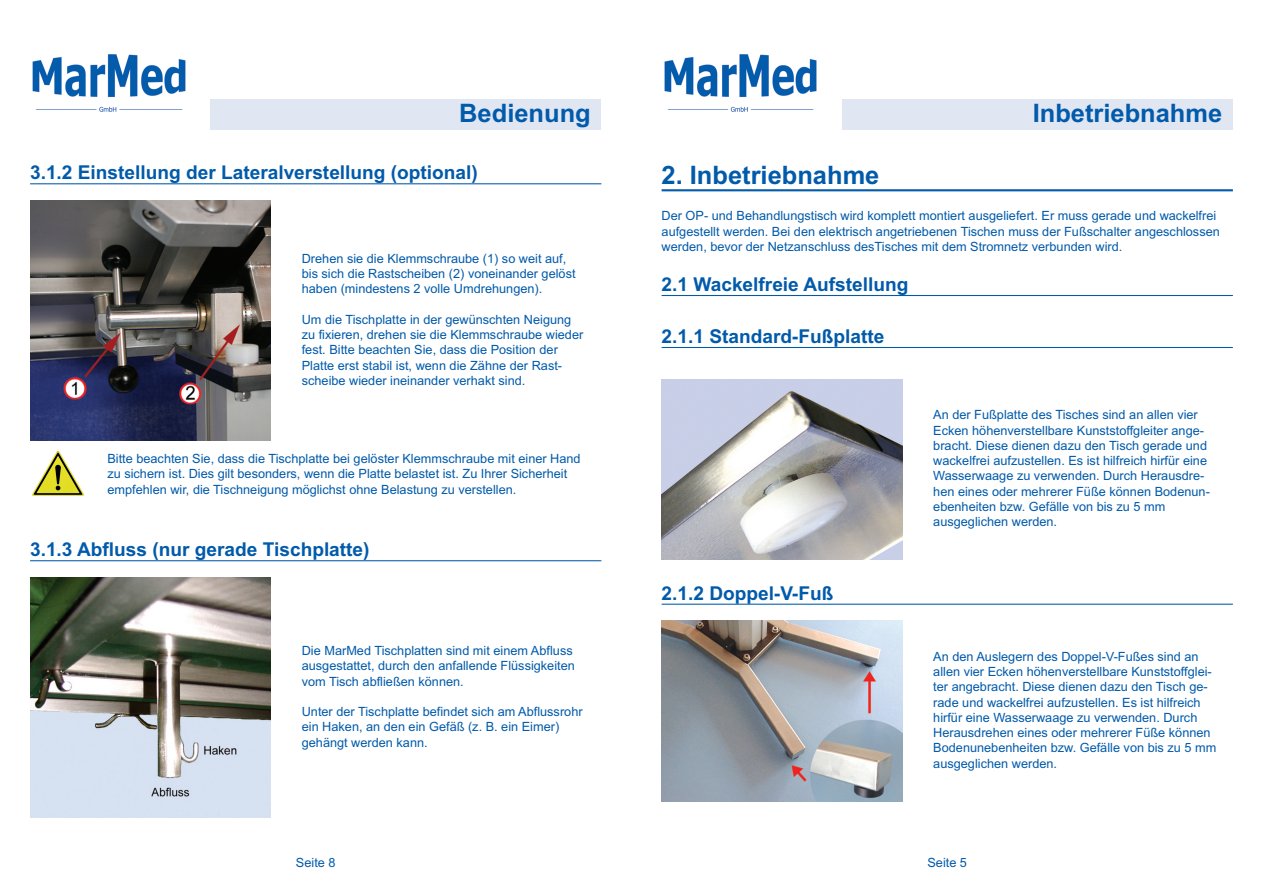
<style>
.page{position:relative;width:1263px;height:893px;background:#fff}
.page>*{position:absolute;margin:0;border:0;box-sizing:border-box;transform-origin:0 0}
.t1{font:700 25.5px "Arial";color:#015aaa}
.t2{font:700 19.05px "Arial";color:#015aaa}
.t3{font:12.75px/15.3px "Arial";color:#015aaa}
</style>
<div class="page">
<img style="left:32px;top:54px;width:154px;height:58px">
<div style="left:210px;top:99px;width:391px;height:30px;background:#e1e6f3"></div>
<hr style="left:30px;top:183px;width:571px;height:1px;background:#015aaa">
<hr style="left:30px;top:560px;width:571px;height:1px;background:#015aaa">
<img style="left:30px;top:577px;width:241px;height:241px">
<img style="left:32px;top:450px;width:52px;height:46px">
<img style="left:30px;top:200px;width:241px;height:241px">
<img style="left:664px;top:54px;width:153px;height:58px">
<div style="left:842px;top:99px;width:391px;height:30px;background:#e1e6f3"></div>
<hr style="left:662px;top:189px;width:571px;height:2px;background:#015aaa">
<hr style="left:662px;top:295px;width:571px;height:1px;background:#015aaa">
<hr style="left:662px;top:347px;width:571px;height:1px;background:#015aaa">
<hr style="left:662px;top:604px;width:571px;height:1px;background:#015aaa">
<img style="left:662px;top:621px;width:240px;height:180px">
<img style="left:662px;top:379px;width:240px;height:181px">
<h1 class="t1" style="left:459px;top:99px;width:133px">Bedienung</h1>
<h2 class="t2" style="left:30px;top:162px;width:449px">3.1.2 Einstellung der Lateralverstellung (optional)</h2>
<p class="t3" style="left:302px;top:251px;width:275px">Drehen sie die Klemmschraube (1) so weit auf, bis sich die Rastscheiben (2) voneinander gelöst haben (mindestens 2 volle Umdrehungen).</p>
<p class="t3" style="left:302px;top:312px;width:283px">Um die Tischplatte in der gewünschten Neigung zu fixieren, drehen sie die Klemmschraube wieder fest. Bitte beachten Sie, dass die Position der Platte erst stabil ist, wenn die Zähne der Rast&shy;scheibe wieder ineinander verhakt sind.</p>
<p class="t3" style="left:107px;top:451px;width:475px">Bitte beachten Sie, dass die Tischplatte bei gelöster Klemmschraube mit einer Hand zu sichern ist. Dies gilt besonders, wenn die Platte belastet ist. Zu Ihrer Sicherheit empfehlen wir, die Tischneigung möglichst ohne Belastung zu verstellen.</p>
<h2 class="t2" style="left:30px;top:538px;width:341px">3.1.3 Abfluss (nur gerade Tischplatte)</h2>
<p class="t3" style="left:302px;top:643px;width:275px">Die MarMed Tischplatten sind mit einem Abfluss ausgestattet, durch den anfallende Flüssigkeiten vom Tisch abfließen können.</p>
<p class="t3" style="left:302px;top:704px;width:282px">Unter der Tischplatte befindet sich am Abflussrohr ein Haken, an den ein Gefäß (z. B. ein Eimer) gehängt werden kann.</p>
<p class="t3" style="left:296px;top:855px;width:41px">Seite 8</p>
<h1 class="t1" style="left:1033px;top:99px;width:191px">Inbetriebnahme</h1>
<h1 class="t1" style="left:662px;top:160px;width:219px">2. Inbetriebnahme</h1>
<p class="t3" style="left:662px;top:208px;width:560px">Der OP- und Behandlungstisch wird komplett montiert ausgeliefert. Er muss gerade und wackelfrei aufgestellt werden. Bei den elektrisch angetriebenen Tischen muss der Fußschalter angeschlossen werden, bevor der Netzanschluss desTisches mit dem Stromnetz verbunden wird.</p>
<h2 class="t2" style="left:662px;top:273px;width:248px">2.1 Wackelfreie Aufstellung</h2>
<h2 class="t2" style="left:662px;top:325px;width:224px">2.1.1 Standard-Fußplatte</h2>
<h2 class="t2" style="left:662px;top:582px;width:173px">2.1.2 Doppel-V-Fuß</h2>
<p class="t3" style="left:933px;top:407px;width:278px">An der Fußplatte des Tisches sind an allen vier Ecken höhenverstellbare Kunststoffgleiter ange&shy;bracht. Diese dienen dazu den Tisch gerade und wackelfrei aufzustellen. Es ist hilfreich hirfür eine Wasserwaage zu verwenden. Durch Herausdre&shy;hen eines oder mehrerer Füße können Bodenun&shy;ebenheiten bzw. Gefälle von bis zu 5 mm ausgeglichen werden.</p>
<p class="t3" style="left:933px;top:649px;width:285px">An den Auslegern des Doppel-V-Fußes sind an allen vier Ecken höhenverstellbare Kunststoffglei&shy;ter angebracht. Diese dienen dazu den Tisch ge&shy;rade und wackelfrei aufzustellen. Es ist hilfreich hirfür eine Wasserwaage zu verwenden. Durch Herausdrehen eines oder mehrerer Füße können Bodenunebenheiten bzw. Gefälle von bis zu 5 mm ausgeglichen werden.</p>
<p class="t3" style="left:927px;top:855px;width:41px">Seite 5</p>
</div>
